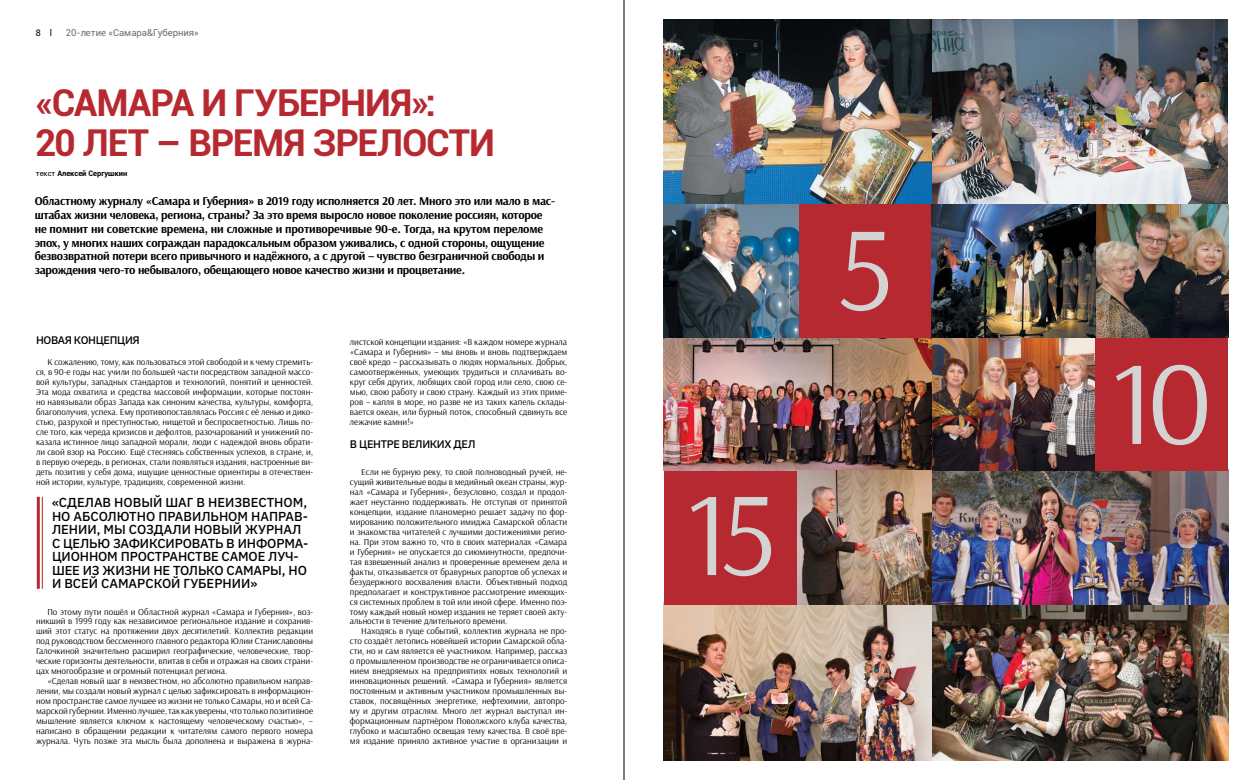
<style>
.page{position:relative;width:1248px;height:780px;background:#fff}
.page>*{position:absolute;margin:0;border:0;box-sizing:border-box;transform-origin:0 0}
.t1{font:120px "Arsenal";color:#d4d3d3}
.t2{font:700 37px/39.9px "Roboto";letter-spacing:-.03em;color:#b72930}
.t3{font:600 13px/13.5px "Aneliza";color:#000}
.t4{font:700 12px/13.7px "Arsenal";letter-spacing:-.02em;color:#000}
.t5{font:600 11px "Aneliza";letter-spacing:-.03em;color:#000}
.t6{font:9.5px "Roboto";color:#6c6f71}
.t7{font:9px/10px "Arsenal";color:#000;text-align:justify}
.t8{font:9px "Roboto";color:#000}
.t9{font:700 7.5px "Roboto";color:#000}
.s1{font-weight:400}
</style>
<div class="page">
<img style="left:931px;top:20px;width:297px;height:318px">
<img style="left:663px;top:604px;width:565px;height:156px">
<img style="left:663px;top:20px;width:268px;height:184px">
<img style="left:796px;top:469px;width:432px;height:135px">
<img style="left:663px;top:337px;width:432px;height:133px">
<img style="left:663px;top:204px;width:136px;height:134px">
<div style="left:1095px;top:337px;width:132px;height:133px;background:#b72930"></div>
<div style="left:799px;top:204px;width:132px;height:134px;background:#b72930"></div>
<div style="left:663px;top:470px;width:133px;height:134px;background:#b72930"></div>
<hr style="left:42px;top:496px;width:1px;height:92px;background:#b72930">
<hr style="left:37px;top:496px;width:3px;height:92px;background:#b72930">
<hr style="left:623px;top:0;width:1px;height:780px;background:#000">
<p class="t8" style="left:36px;top:27px;width:18px">8 l</p>
<p class="t6" style="left:66px;top:26px;width:134px">20-летие «Самара&amp;Губерния»</p>
<h2 class="t2" style="left:35px;top:81px;width:461px">«Самара и Губерния»:<br>20 лет – время зрелости</h2>
<p class="t9" style="left:36px;top:167px;width:93px"><span class="s1">текст</span> Алексей Сергушкин</p>
<p class="t4" style="left:35px;top:195px;width:522px">Областному журналу «Самара и Губерния» в 2019 году исполняется 20 лет. Много это или мало в мас&shy;штабах жизни человека, региона, страны? За это время выросло новое поколение россиян, которое не помнит ни советские времена, ни сложные и противоречивые 90-е. Тогда, на крутом переломе эпох, у многих наших сограждан парадоксальным образом уживались, с одной стороны, ощущение безвозвратной потери всего привычного и надёжного, а с другой – чувство безграничной свободы и зарождения чего-то небывалого, обещающего новое качество жизни и процветание.</p>
<p class="t5" style="left:36px;top:331px;width:105px">Новая кон цепция</p>
<p class="t7" style="left:36px;top:357px;width:278px;text-indent:11px">К сожалению, тому, как пользоваться этой свободой и к чему стремить&shy;ся, в 90-е годы нас учили по большей части посредством западной массо&shy;вой культуры, западных стандартов и технологий, понятий и ценностей.<br>Эта мода охватила и средства массовой информации, которые постоян&shy;но навязывали образ Запада как синоним качества, культуры, комфорта, благополучия, успеха. Ему противопоставлялась Россия с её ленью и дико&shy;стью, разрухой и преступностью, нищетой и беспросветностью. Лишь по&shy;сле того, как череда кризисов и дефолтов, разочарований и унижений по&shy;казала истинное лицо западной морали, люди с надеждой вновь обрати&shy;ли свой взор на Россию. Ещё стесняясь собственных успехов, в стране, и, в первую очередь, в регионах, стали появляться издания, настроенные ви&shy;деть позитив у себя дома, ищущие ценностные ориентиры в отечествен&shy;ной истории, культуре, традициях, современной жизни.</p>
<h3 class="t3" style="left:52px;top:494px;width:257px;text-indent:62px">НОВЫЙ ШАГ В НЕИЗВЕСТНОМ,<br>НО АБСОЛ ЮТНО ПРАВИЛ</h3>
<h3 class="t3" style="left:52px;top:494px;width:25px">«СДЕЛАВ</h3>
<h3 class="t3" style="left:211px;top:508px;width:60px">ЬНОМ НАПРАВ</h3>
<h3 class="t3" style="left:303px;top:508px;width:7px">-</h3>
<h3 class="t3" style="left:52px;top:521px;width:112px">ЛЕНИИ, МЫ СОЗДАЛИ</h3>
<h3 class="t3" style="left:194px;top:521px;width:99px">НОВЫЙ ЖУРНАЛ</h3>
<h3 class="t3" style="left:52px;top:535px;width:21px">С ЦЕЛ</h3>
<h3 class="t3" style="left:89px;top:535px;width:86px">ЬЮ ЗАФИКСИРОВАТ</h3>
<h3 class="t3" style="left:215px;top:535px;width:95px">Ь В ИНФОРМА-</h3>
<h3 class="t3" style="left:52px;top:548px;width:10px">ЦИО</h3>
<h3 class="t3" style="left:80px;top:548px;width:50px">ННОМ ПРО</h3>
<h3 class="t3" style="left:147px;top:548px;width:57px">СТРАНСТВЕ</h3>
<h3 class="t3" style="left:222px;top:548px;width:79px">САМОЕ ЛУЧ-</h3>
<h3 class="t3" style="left:52px;top:562px;width:130px">ШЕЕ ИЗ ЖИЗНИ НЕ ТОЛ</h3>
<h3 class="t3" style="left:52px;top:562px;width:255px;text-indent:146px">ЬКО САМАРЫ, НО<br>И ВСЕЙ САМАРСКОЙ ГУБЕРНИИ»</h3>
<p class="t7" style="left:36px;top:606px;width:278px;text-indent:11px">По этому пути пошёл и Областной журнал «Самара и Губерния», воз&shy;никший в 1999 году как независимое региональное издание и сохранив&shy;ший этот статус на протяжении двух десятилетий. Коллектив редакции под руководством бессменного главного редактора Юлии Станиславовны Галочкиной значительно расширил географические, человеческие, твор&shy;ческие горизонты деятельности, впитав в себя и отражая на своих страни&shy;цах многообразие и огромный потенциал региона.</p>
<p class="t7" style="left:36px;top:676px;width:278px;text-indent:11px">«Сделав новый шаг в неизвестном, но абсолютно правильном направ&shy;лении, мы создали новый журнал с целью зафиксировать в информацион&shy;ном пространстве самое лучшее из жизни не только Самары, но и всей Са&shy;марской губернии. Именно лучшее, так как уверены, что только позитивное мышление является ключом к настоящему человеческому счастью», – написано в обращении редакции к читателям самого первого номера журнала. Чуть позже эта мысль была дополнена и выражена в журна-</p>
<p class="t7" style="left:350px;top:337px;width:219px">листской концепции издания: «В каждом номере журнала «Самара и Губерния» – мы вновь и вновь подтверждаем своё кредо – рассказывать о людях нормальных. Добрых, самоотверженных, умеющих трудиться и сплачивать во&shy;круг себя других, любящих свой город или село, свою се&shy;мью, свою работу и свою страну. Каждый из этих приме&shy;ров – капля в море, но разве не из таких капель склады&shy;вается океан, или бурный поток, способный сдвинуть все лежачие камни!»</p>
<p class="t5" style="left:350px;top:435px;width:127px">В центре великих дел</p>
<p class="t7" style="left:350px;top:467px;width:219px;text-indent:11px">Если не бурную реку, то свой полноводный ручей, не&shy;сущий живительные воды в медийный океан страны, жур&shy;нал «Самара и Губерния», безусловно, создал и продол&shy;жает неустанно поддерживать. Не отступая от принятой концепции, издание планомерно решает задачу по фор&shy;мированию положительного имиджа Самарской области и знакомства читателей с лучшими достижениями регио&shy;на. При этом важно то, что в своих материалах «Самара и Губерния» не опускается до сиюминутности, предпочи&shy;тая взвешенный анализ и проверенные временем дела и факты, отказывается от бравурных рапортов об успехах и безудержного восхваления власти. Объективный подход предполагает и конструктивное рассмотрение имеющих&shy;ся системных проблем в той или иной сфере. Именно поэ&shy;тому каждый новый номер издания не теряет своей акту&shy;альности в течение длительного времени.</p>
<p class="t7" style="left:350px;top:626px;width:219px;text-indent:11px">Находясь в гуще событий, коллектив журнала не про&shy;сто создаёт летопись новейшей истории Самарской обла&shy;сти, но и сам является её участником. Например, рассказ о промышленном производстве не ограничивается описа&shy;нием внедряемых на предприятиях новых технологий и инновационных решений. «Самара и Губерния» является постоянным и активным участником промышленных вы&shy;ставок, посвящённых энергетике, нефтехимии, автопро&shy;му и другим отраслям. Много лет журнал выступал ин&shy;формационным партнёром Поволжского клуба качества, глубоко и масштабно освещая тему качества. В своё вре&shy;мя издание приняло активное участие в организации и</p>
<h1 class="t1" style="left:837px;top:196px;width:57px">5</h1>
<h1 class="t1" style="left:685px;top:461px;width:93px">15</h1>
<h1 class="t1" style="left:1109px;top:330px;width:105px">10</h1>
</div>
